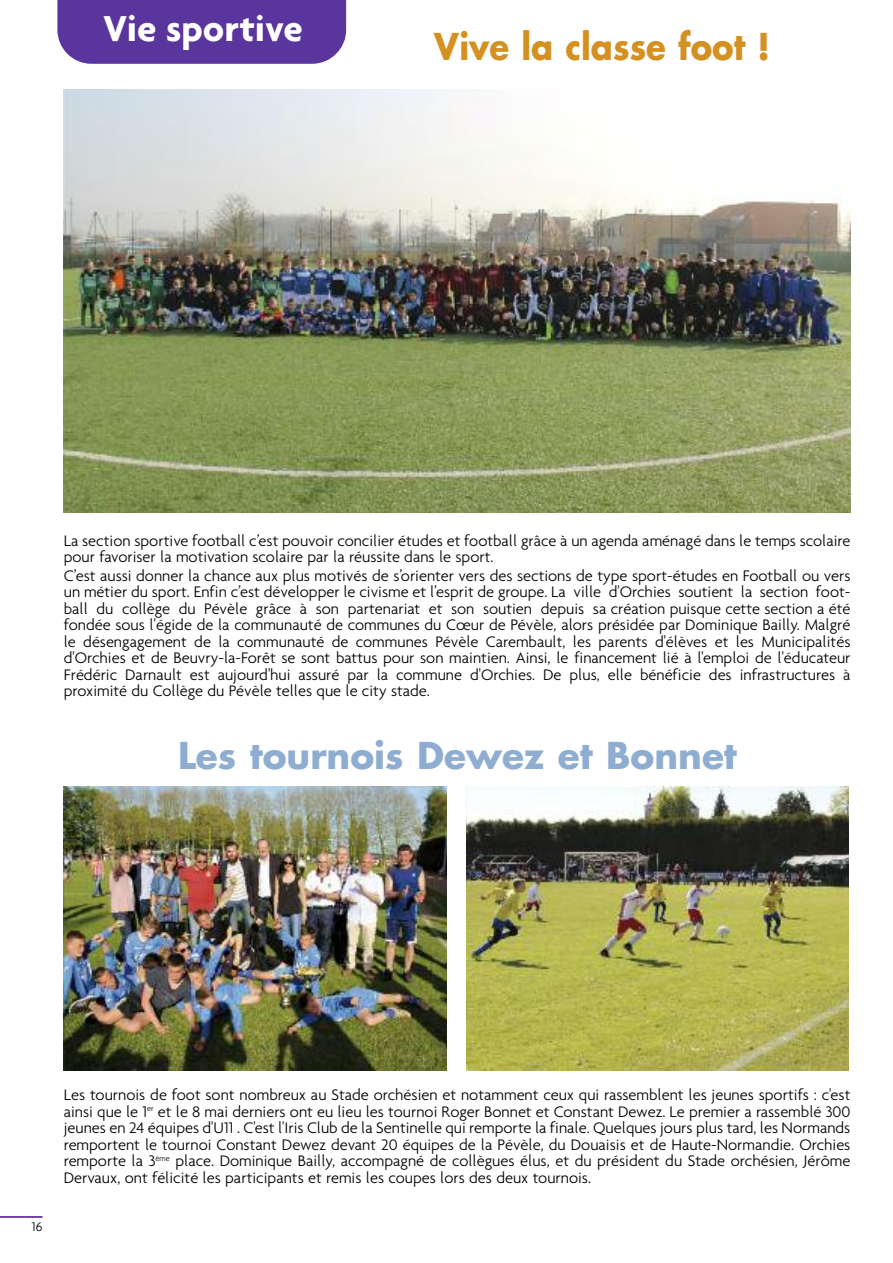
<style>
.page{position:relative;width:893px;height:1263px;background:#fff}
.page>*{position:absolute;margin:0;border:0;box-sizing:border-box;transform-origin:0 0}
.t1{font:700 39px "Agenda";color:#fff}
.t2{font:700 36px "Futura";color:#8eadd1}
.t3{font:700 36px "Futura";color:#d49021;scale:.9 1}
.t4{font:300 16.5px/16.5px "Agenda";color:#000;text-align:justify}
.t5{font:300 13.5px "Agenda";color:#000}
</style>
<div class="page">
<hr style="left:0;top:1216px;width:43px;height:2px;background:#4f0793">
<img style="left:64px;top:90px;width:786px;height:423px">
<img style="left:64px;top:787px;width:382px;height:283px">
<img style="left:466px;top:787px;width:383px;height:283px">
<div style="left:57px;top:0;width:289px;height:64px;background:#5a359e"></div>
<h1 class="t1" style="left:104px;top:4px;width:200px">Vie sportive</h1>
<h2 class="t3" style="left:434px;top:30px;width:375px">Vive la classe foot !</h2>
<p class="t4" style="left:64px;top:532px;width:788px">La section sportive football c’est pouvoir concilier études et football grâce à un agenda aménagé dans le temps scolaire pour favoriser la motivation scolaire par la réussite dans le sport.</p>
<p class="t4" style="left:64px;top:567px;width:788px">C’est aussi donner la chance aux plus motivés de s’orienter vers des sections de type sport-études en Football ou vers un métier du sport. Enfin c’est développer le civisme et l’esprit de groupe. La ville d'Orchies soutient la section foot&shy;ball du collège du Pévèle grâce à son partenariat et son soutien depuis sa création puisque cette section a été fondée sous l'égide de la communauté de communes du Cœur de Pévèle, alors présidée par Dominique Bailly. Malgré le désengagement de la communauté de communes Pévèle Carembault, les parents d'élèves et les Municipalités d'Orchies et de Beuvry-la-Forêt se sont battus pour son maintien. Ainsi, le financement lié à l'emploi de l'éducateur Frédéric Darnault est aujourd'hui assuré par la commune d'Orchies. De plus, elle bénéficie des infrastructures à proximité du Collège du Pévèle telles que le city stade.</p>
<h2 class="t2" style="left:178px;top:739px;width:560px">Les tournois Dewez et Bonnet</h2>
<p class="t5" style="left:32px;top:1218px;width:12px">16</p>
<p class="t4" style="left:64px;top:1086px;width:788px">Les tournois de foot sont nombreux au Stade orchésien et notamment ceux qui rassemblent les jeunes sportifs : c'est ainsi que le 1<sup>er</sup> et le 8 mai derniers ont eu lieu les tournoi Roger Bonnet et Constant Dewez. Le premier a rassemblé 300 jeunes en 24 équipes d'U11 . C'est l'Iris Club de la Sentinelle qui remporte la finale. Quelques jours plus tard, les Normands remportent le tournoi Constant Dewez devant 20 équipes de la Pévèle, du Douaisis et de Haute-Normandie. Orchies remporte la 3<sup>ème</sup> place. Dominique Bailly, accompagné de collègues élus, et du président du Stade orchésien, Jérôme Dervaux, ont félicité les participants et remis les coupes lors des deux tournois.</p>
</div>
